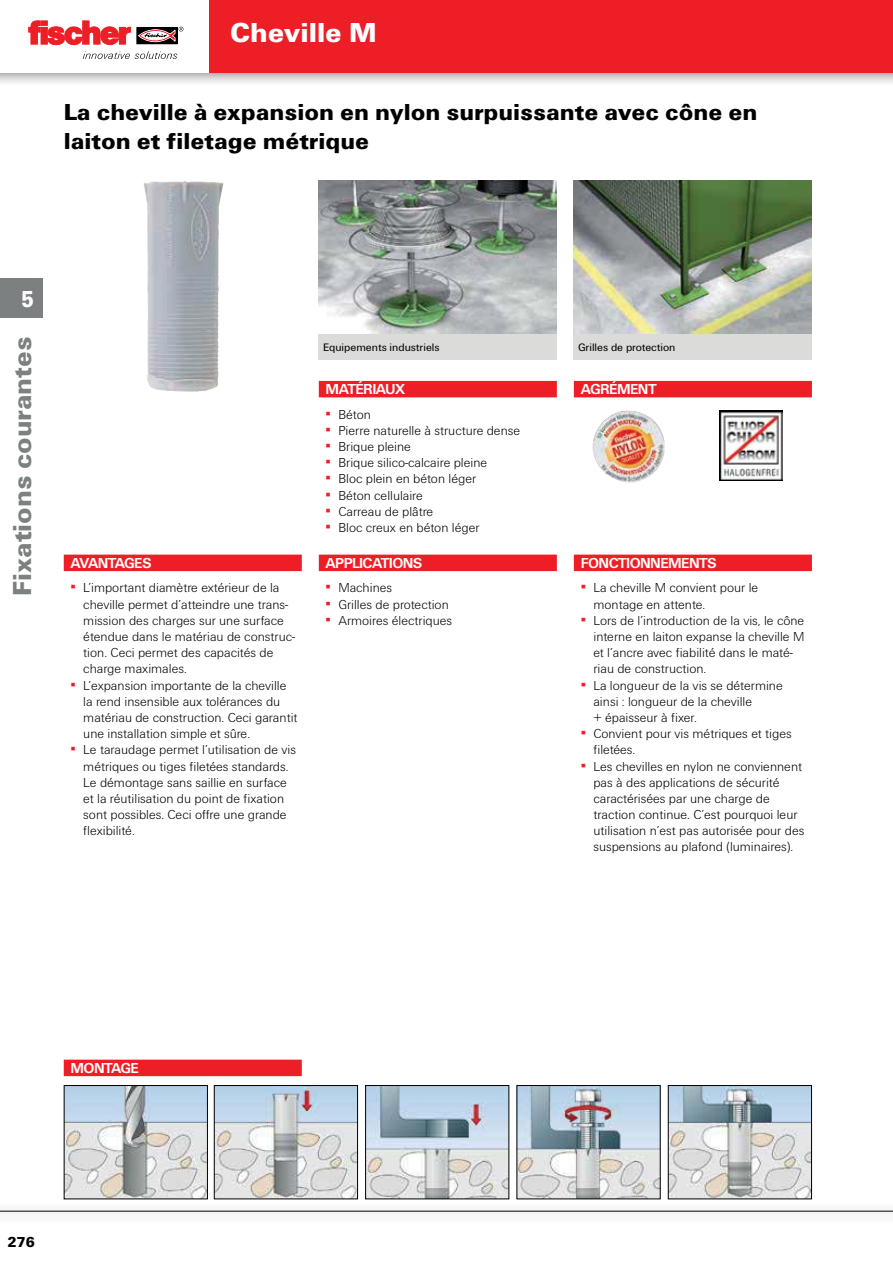
<style>
.page{position:relative;width:893px;height:1263px;background:#fff}
.page>*{position:absolute;margin:0;border:0;box-sizing:border-box;transform-origin:0 0}
.t1{font:900 28.5px "Fi We";color:#fff}
.t2{font:900 27px "Fi We";color:#7c8080}
.t3{font:900 24px/28.8px "Fi We";color:#040000}
.t4{font:900 24px "Fi We";color:#fff;scale:.88 1}
.t5{font:700 15px "Fi We";letter-spacing:-.04em;color:#fff}
.t6{font:900 15px "Fi We";color:#040000}
.t7{font:300 13.5px/16.2px "Fi We";color:#040000}
.t8{font:300 13.5px/16.2px "Fi We";color:#000}
.t9{font:11.25px "Fi We";color:#040000}
.s1{font-weight:400;color:#ed1e26}
</style>
<div class="page">
<div style="left:0;top:0;width:893px;height:73px;background:#ed1e26"></div>
<hr style="left:0;top:1211px;width:893px;height:1px;background:#040000">
<div style="left:0;top:278px;width:43px;height:40px;background:#7c8080"></div>
<div style="left:0;top:0;width:208px;height:73px;background:#fff"></div>
<svg style="left:138px;top:29px;width:1px;height:13px"></svg>
<div style="left:136px;top:27px;width:41px;height:17px;border:1px solid #000"></div>
<svg style="left:29px;top:21px;width:102px;height:24px"></svg>
<svg style="left:139px;top:27px;width:44px;height:15px"></svg>
<svg style="left:83px;top:51px;width:94px;height:8px"></svg>
<div style="left:319px;top:333px;width:238px;height:27px;background:#dbdcda"></div>
<div style="left:574px;top:333px;width:238px;height:27px;background:#dbdcda"></div>
<img style="left:719px;top:410px;width:64px;height:71px">
<img style="left:592px;top:411px;width:73px;height:71px">
<div style="left:64px;top:555px;width:238px;height:16px;background:#ed1e26"></div>
<div style="left:319px;top:555px;width:238px;height:16px;background:#ed1e26"></div>
<div style="left:574px;top:555px;width:238px;height:16px;background:#ed1e26"></div>
<div style="left:319px;top:381px;width:238px;height:16px;background:#ed1e26"></div>
<div style="left:574px;top:381px;width:238px;height:16px;background:#ed1e26"></div>
<div style="left:64px;top:1060px;width:238px;height:16px;background:#ed1e26"></div>
<img style="left:319px;top:180px;width:238px;height:153px">
<img style="left:574px;top:180px;width:238px;height:153px">
<img style="left:216px;top:1087px;width:140px;height:110px">
<div style="left:214px;top:1085px;width:144px;height:114px;border:1px solid #000"></div>
<img style="left:367px;top:1087px;width:140px;height:110px">
<div style="left:365px;top:1085px;width:144px;height:114px;border:1px solid #000"></div>
<img style="left:518px;top:1087px;width:140px;height:110px">
<div style="left:516px;top:1085px;width:144px;height:114px;border:1px solid #000"></div>
<img style="left:670px;top:1087px;width:140px;height:110px">
<div style="left:668px;top:1085px;width:144px;height:114px;border:1px solid #000"></div>
<img style="left:143px;top:181px;width:41px;height:188px">
<img style="left:66px;top:1087px;width:140px;height:110px">
<div style="left:64px;top:1085px;width:144px;height:114px;border:1px solid #000"></div>
<h1 class="t1" style="left:230px;top:15px;width:148px">Cheville M</h1>
<h3 class="t3" style="left:64px;top:98px;width:695px">La cheville à expansion en nylon surpuissante avec cône en laiton et filetage métrique</h3>
<h3 class="t4" style="left:21px;top:284px;width:16px">5</h3>
<h2 class="t2" style="left:6px;top:596px;width:261px;rotate:-90deg">Fixations courantes</h2>
<p class="t5" style="left:71px;top:558px;width:83px">AVANTAGES</p>
<p class="t7" style="left:83px;top:581px;width:213px;text-indent:-13px"><span class="s1">▪</span> L’important diamètre extérieur de la cheville permet d’atteindre une trans&shy;mission des charges sur une surface étendue dans le matériau de construc&shy;tion. Ceci permet des capacités de charge maximales.</p>
<p class="t7" style="left:83px;top:678px;width:216px;text-indent:-13px"><span class="s1">▪</span> L’expansion importante de la cheville la rend insensible aux tolérances du matériau de construction. Ceci garantit une installation simple et sûre.</p>
<p class="t7" style="left:83px;top:743px;width:214px;text-indent:-13px"><span class="s1">▪</span> Le taraudage permet l’utilisation de vis métriques ou tiges filetées standards.<br>Le démontage sans saillie en surface et la réutilisation du point de fixation sont possibles. Ceci offre une grande flexibilité.</p>
<p class="t9" style="left:323px;top:340px;width:118px">Equipements industriels</p>
<p class="t9" style="left:578px;top:340px;width:99px">Grilles de protection</p>
<p class="t5" style="left:326px;top:384px;width:81px">MATÉRIAUX</p>
<p class="t7" style="left:326px;top:407px;width:47px"><span class="s1">▪</span> Béton</p>
<p class="t7" style="left:326px;top:424px;width:196px"><span class="s1">▪</span> Pierre naturelle à structure dense</p>
<p class="t7" style="left:326px;top:440px;width:87px"><span class="s1">▪</span> Brique pleine</p>
<p class="t7" style="left:326px;top:456px;width:163px"><span class="s1">▪</span> Brique silico-calcaire pleine</p>
<p class="t7" style="left:326px;top:472px;width:152px"><span class="s1">▪</span> Bloc plein en béton léger</p>
<p class="t7" style="left:326px;top:488px;width:99px"><span class="s1">▪</span> Béton cellulaire</p>
<p class="t7" style="left:326px;top:504px;width:109px"><span class="s1">▪</span> Carreau de plâtre</p>
<p class="t7" style="left:326px;top:521px;width:155px"><span class="s1">▪</span> Bloc creux en béton léger</p>
<p class="t5" style="left:326px;top:558px;width:98px">APPLICATIONS</p>
<p class="t7" style="left:326px;top:581px;width:68px"><span class="s1">▪</span> Machines</p>
<p class="t7" style="left:326px;top:597px;width:125px"><span class="s1">▪</span> Grilles de protection</p>
<p class="t7" style="left:326px;top:613px;width:128px"><span class="s1">▪</span> Armoires électriques</p>
<p class="t5" style="left:581px;top:384px;width:78px">AGRÉMENT</p>
<p class="t5" style="left:581px;top:558px;width:138px">FONCTIONNEMENTS</p>
<p class="t7" style="left:593px;top:581px;width:166px;text-indent:-13px"><span class="s1">▪</span> La cheville M convient pour le montage en attente.</p>
<p class="t7" style="left:593px;top:613px;width:212px;text-indent:-13px"><span class="s1">▪</span> Lors de l’introduction de la vis, le cône interne en laiton expanse la cheville M et l’ancre avec fiabilité dans le maté&shy;riau de construction.</p>
<p class="t7" style="left:593px;top:678px;width:191px;text-indent:-13px"><span class="s1">▪</span> La longueur de la vis se détermine ainsi : longueur de la cheville<br>+ épaisseur à fixer.</p>
<p class="t7" style="left:593px;top:727px;width:200px;text-indent:-13px"><span class="s1">▪</span> Convient pour vis métriques et tiges filetées.</p>
<p class="t8" style="left:593px;top:759px;width:213px;text-indent:-13px"><span class="s1">▪</span> Les chevilles en nylon ne conviennent pas à des applications de sécurité caractérisées par une charge de traction continue. C’est pourquoi leur utilisation n’est pas autorisée pour des suspensions au plafond (luminaires).</p>
<p class="t5" style="left:71px;top:1063px;width:70px">MONTAGE</p>
<p class="t6" style="left:7px;top:1233px;width:29px">276</p>
</div>
